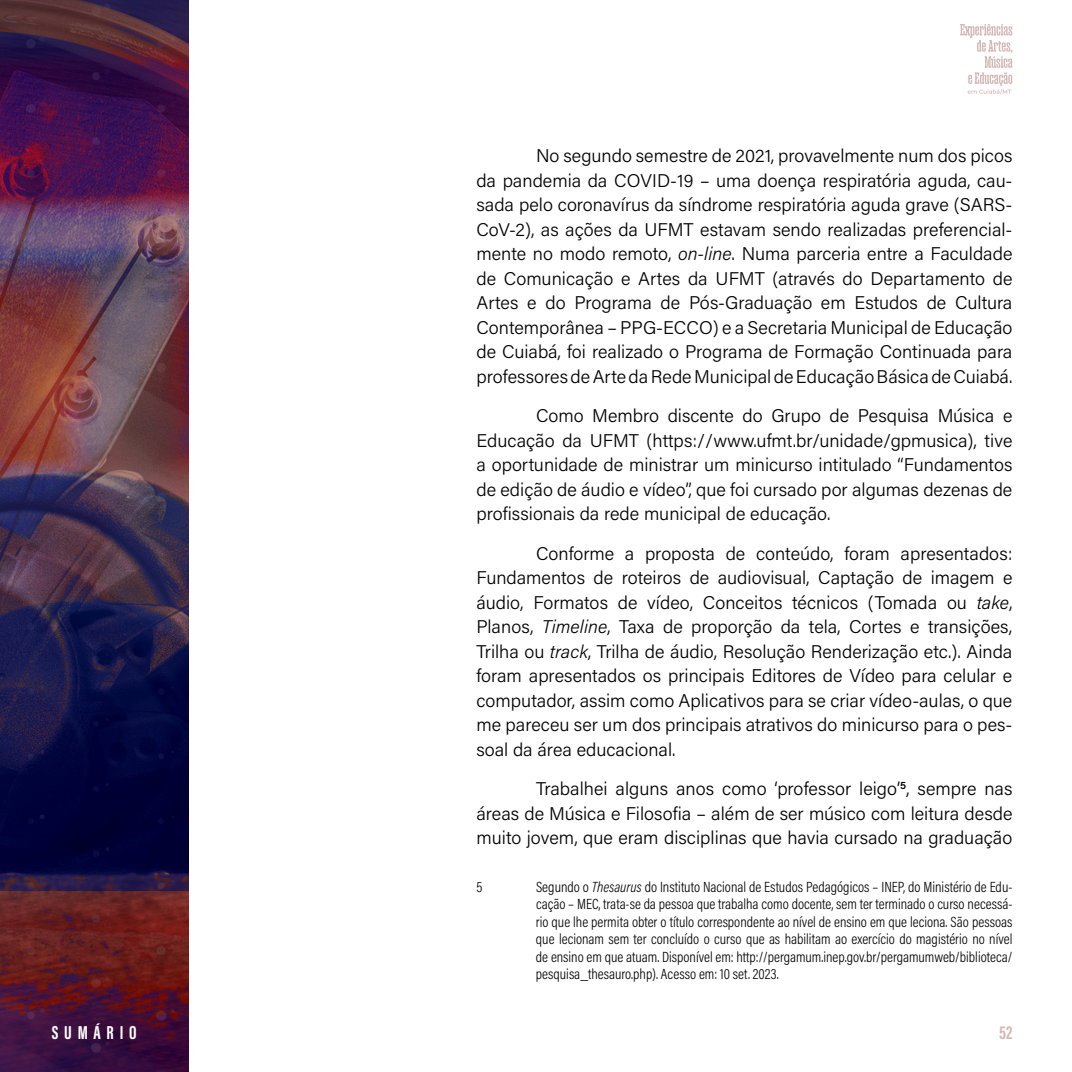
<style>
.page{position:relative;width:1072px;height:1072px;background:#fff}
.page>*{position:absolute;margin:0;border:0;box-sizing:border-box;transform-origin:0 0}
.t1{font:700 19.25px "Acumin Pro Extra Cond";letter-spacing:.3em;color:#fff}
.t2{font:700 19.25px "Acumin Pro Extra Cond";color:#d4b9b6}
.t3{font:300 18.38px/24.5px "Acumin Pro";color:#000;text-align:justify}
.t4{font:300 14.88px/17.5px "Acumin Pro Cond";color:#000;text-align:justify}
.s1{font-style:italic}
</style>
<div class="page">
<img style="left:0;top:0;width:189px;height:1071px">
<svg style="left:960px;top:24px;width:52px;height:70px"></svg>
<p class="t3" style="left:476px;top:143px;width:537px;text-indent:60px">No segundo semestre de 2021, provavelmente num dos picos da pandemia da COVID-19 – uma doença respiratória aguda, cau&shy;sada pelo coronavírus da síndrome respiratória aguda grave (SARS-CoV-2), as ações da UFMT estavam sendo realizadas preferencial&shy;mente no modo remoto, <span class="s1">on-line</span>. Numa parceria entre a Faculdade de Comunicação e Artes da UFMT (através do Departamento de Artes e do Programa de Pós-Graduação em Estudos de Cultura Contemporânea – PPG-ECCO) e a Secretaria Municipal de Educação de Cuiabá, foi realizado o Programa de Formação Continuada para professores de Arte da Rede Municipal de Educação Básica de Cuiabá.</p>
<p class="t3" style="left:476px;top:403px;width:537px;text-indent:60px">Como Membro discente do Grupo de Pesquisa Música e Educação da UFMT (https://www.ufmt.br/unidade/gpmusica), tive a oportunidade de ministrar um minicurso intitulado “Fundamentos de edição de áudio e vídeo”, que foi cursado por algumas dezenas de profissionais da rede municipal de educação.</p>
<p class="t3" style="left:476px;top:540px;width:537px;text-indent:60px">Conforme a proposta de conteúdo, foram apresentados:<br>Fundamentos de roteiros de audiovisual, Captação de imagem e áudio, Formatos de vídeo, Conceitos técnicos (Tomada ou <span class="s1">take</span>, Planos, <span class="s1">Timeline</span>, Taxa de proporção da tela, Cortes e transições, Trilha ou <span class="s1">track</span>, Trilha de áudio, Resolução Renderização etc.). Ainda foram apresentados os principais Editores de Vídeo para celular e computador, assim como Aplicativos para se criar vídeo-aulas, o que me pareceu ser um dos principais atrativos do minicurso para o pes&shy;soal da área educacional.</p>
<p class="t3" style="left:476px;top:775px;width:537px;text-indent:60px">Trabalhei alguns anos como ‘professor leigo’<sup>5</sup>, sempre nas áreas de Música e Filosofia – além de ser músico com leitura desde muito jovem, que eram disciplinas que havia cursado na graduação</p>
<p class="t4" style="left:476px;top:877px;width:7px">5</p>
<p class="t4" style="left:536px;top:877px;width:478px">Segundo o <span class="s1">Thesaurus</span> do Instituto Nacional de Estudos Pedagógicos – INEP, do Ministério de Edu&shy;cação – MEC, trata-se da pessoa que trabalha como docente, sem ter terminado o curso necessá&shy;rio que lhe permita obter o título correspondente ao nível de ensino em que leciona. São pessoas que lecionam sem ter concluído o curso que as habilitam ao exercício do magistério no nível de ensino em que atuam. Disponível em: http://pergamum.inep.gov.br/pergamumweb/biblioteca/ pesquisa_thesauro.php). Acesso em: 10 set. 2023.</p>
<p class="t1" style="left:52px;top:1020px;width:86px">SUMÁRIO</p>
<p class="t2" style="left:999px;top:1020px;width:15px">52</p>
</div>
